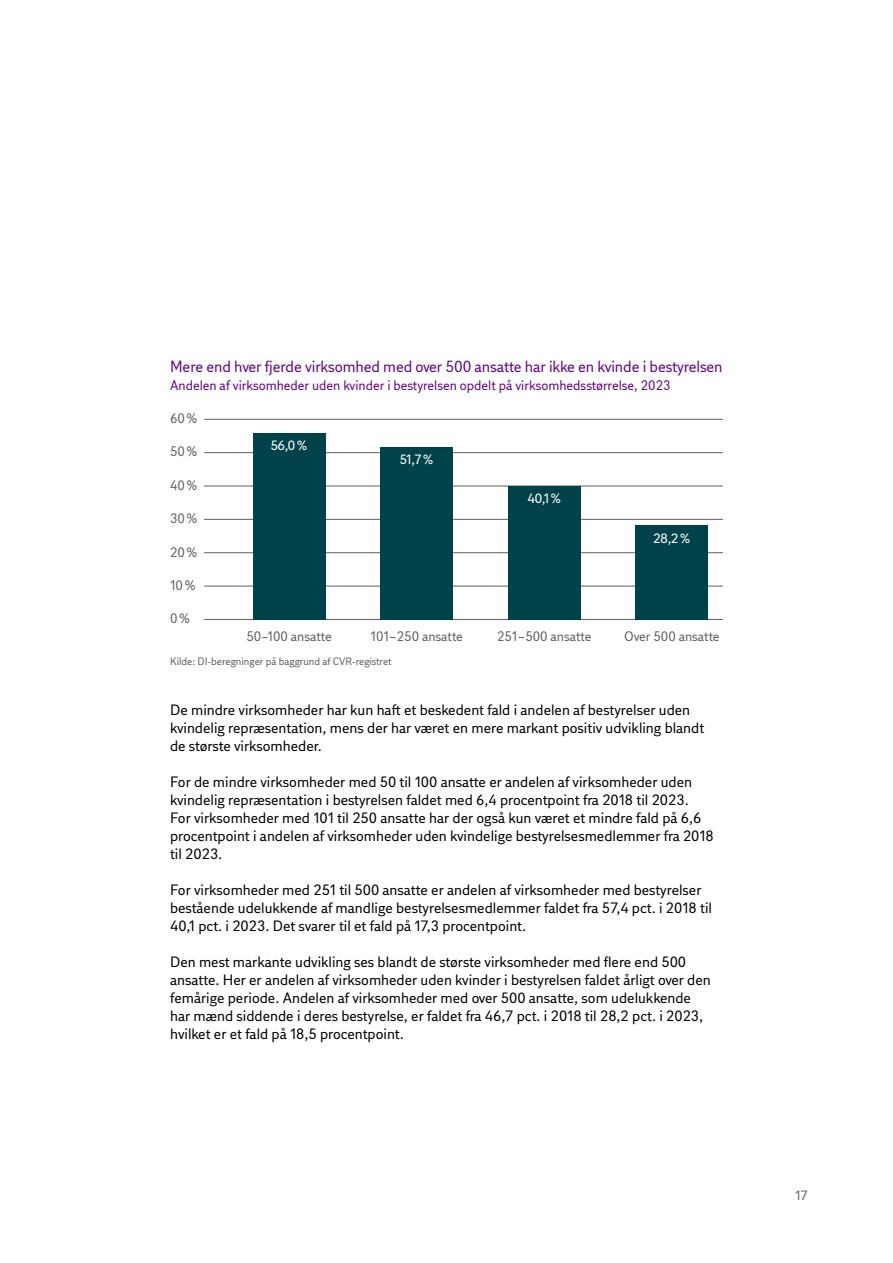
<style>
.page{position:relative;width:893px;height:1263px;background:#fff}
.page>*{position:absolute;margin:0;border:0;box-sizing:border-box;transform-origin:0 0}
.t1{font:15.75px "DI Sans";letter-spacing:-.005em;color:#62048f}
.t2{font:15px/18px "DI Sans";color:#000}
.t3{font:13.5px "DI Sans";color:#655d61}
.t4{font:13.5px "DI Sans";color:#62048f}
.t5{font:13.5px "DI Sans Display";color:#fff}
.t6{font:10.5px "DI Sans";color:#655d61}
</style>
<div class="page">
<hr style="left:204px;top:619px;width:519px;height:1px;background:#655d61">
<hr style="left:204px;top:586px;width:519px;height:1px;background:#655d61">
<hr style="left:204px;top:552px;width:519px;height:1px;background:#655d61">
<hr style="left:204px;top:519px;width:519px;height:1px;background:#655d61">
<hr style="left:204px;top:486px;width:519px;height:1px;background:#655d61">
<hr style="left:204px;top:452px;width:519px;height:1px;background:#655d61">
<hr style="left:204px;top:419px;width:519px;height:1px;background:#655d61">
<div style="left:253px;top:433px;width:72px;height:186px;background:#00424a"></div>
<div style="left:635px;top:525px;width:73px;height:94px;background:#00424a"></div>
<div style="left:508px;top:486px;width:73px;height:133px;background:#00424a"></div>
<div style="left:380px;top:447px;width:73px;height:172px;background:#00424a"></div>
<p class="t1" style="left:170px;top:357px;width:554px">Mere end hver fjerde virksomhed med over 500 ansatte har ikke en kvinde i bestyrelsen</p>
<p class="t4" style="left:170px;top:377px;width:502px">Andelen af virksomheder uden kvinder i bestyrelsen opdelt på virksomhedsstørrelse, 2023</p>
<p class="t3" style="left:170px;top:410px;width:29px">60 %</p>
<p class="t3" style="left:170px;top:443px;width:29px">50 %</p>
<p class="t3" style="left:170px;top:476px;width:29px">40 %</p>
<p class="t3" style="left:170px;top:510px;width:29px">30 %</p>
<p class="t3" style="left:170px;top:543px;width:29px">20 %</p>
<p class="t3" style="left:170px;top:577px;width:27px">10 %</p>
<p class="t3" style="left:170px;top:610px;width:22px">0 %</p>
<p class="t5" style="left:271px;top:437px;width:37px">56,0 %</p>
<p class="t3" style="left:247px;top:628px;width:87px">50 –100 ansatte</p>
<p class="t5" style="left:400px;top:451px;width:34px">51,7 %</p>
<p class="t5" style="left:528px;top:490px;width:34px">40,1 %</p>
<p class="t5" style="left:654px;top:530px;width:38px">28,2 %</p>
<p class="t3" style="left:371px;top:628px;width:94px">101 – 250 ansatte</p>
<p class="t3" style="left:497px;top:628px;width:96px">251 – 500 ansatte</p>
<p class="t3" style="left:624px;top:628px;width:97px">Over 500 ansatte</p>
<p class="t6" style="left:170px;top:654px;width:223px">Kilde: DI-beregninger på baggrund af CVR-registret</p>
<p class="t2" style="left:170px;top:700px;width:536px">De mindre virksomheder har kun haft et beskedent fald i andelen af bestyrelser uden kvindelig repræsentation, mens der har været en mere markant positiv udvikling blandt de største virksomheder.</p>
<p class="t2" style="left:170px;top:772px;width:545px">For de mindre virksomheder med 50 til 100 ansatte er andelen af virksomheder uden kvindelig repræsentation i bestyrelsen faldet med 6,4 procentpoint fra 2018 til 2023.<br>For virksomheder med 101 til 250 ansatte har der også kun været et mindre fald på 6,6 procentpoint i andelen af virksomheder uden kvindelige bestyrelsesmedlemmer fra 2018 til 2023.</p>
<p class="t2" style="left:170px;top:880px;width:543px">For virksomheder med 251 til 500 ansatte er andelen af virksomheder med bestyrelser bestående udelukkende af mandlige bestyrelsesmedlemmer faldet fra 57,4 pct. i 2018 til<br>40,1 pct. i 2023. Det svarer til et fald på 17,3 procentpoint.</p>
<p class="t2" style="left:170px;top:952px;width:542px">Den mest markante udvikling ses blandt de største virksomheder med flere end 500 ansatte. Her er andelen af virksomheder uden kvinder i bestyrelsen faldet årligt over den femårige periode. Andelen af virksomheder med over 500 ansatte, som udelukkende har mænd siddende i deres bestyrelse, er faldet fra 46,7 pct. i 2018 til 28,2 pct. i 2023, hvilket er et fald på 18,5 procentpoint.</p>
<p class="t3" style="left:795px;top:1187px;width:14px">17</p>
</div>
